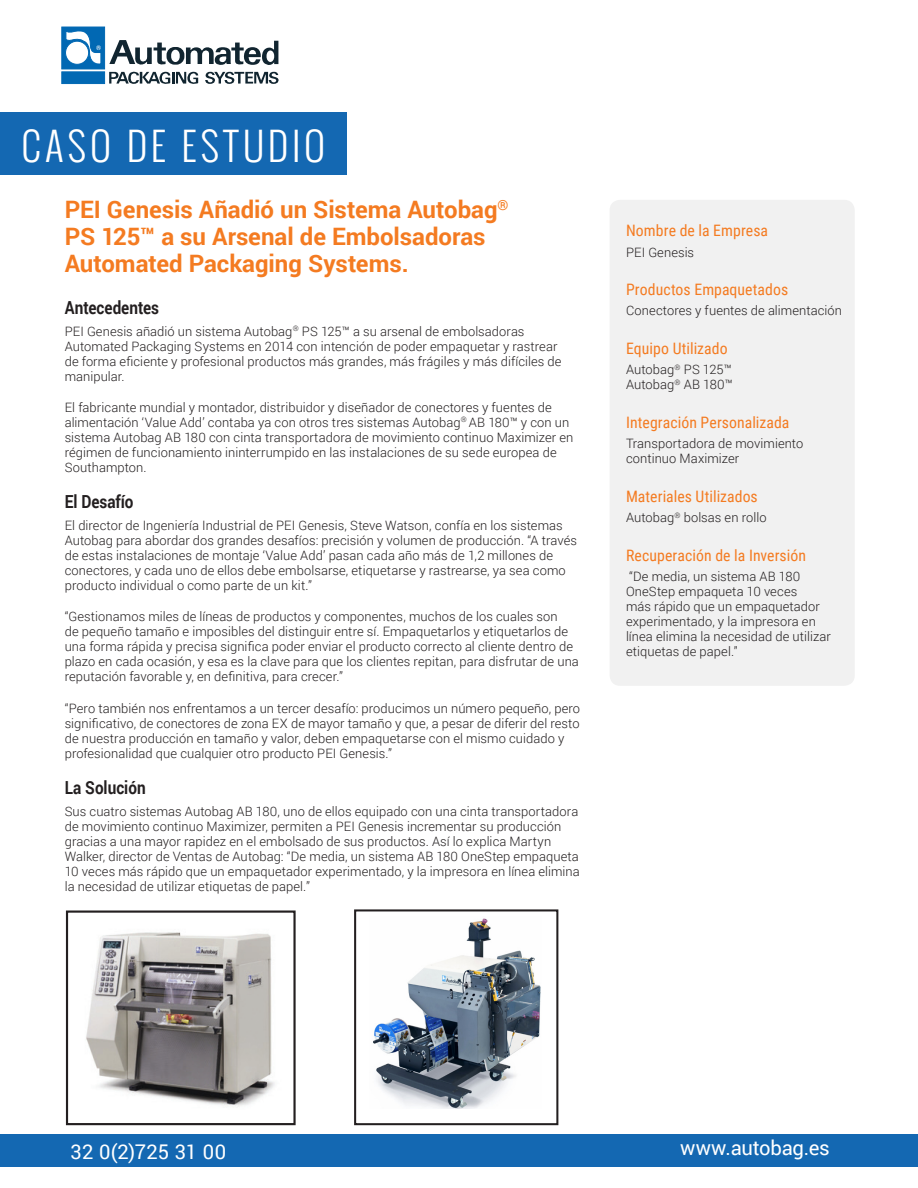
<style>
.page{position:relative;width:918px;height:1188px;background:#fff}
.page>*{position:absolute;margin:0;border:0;box-sizing:border-box;transform-origin:0 0}
.t1{font:300 39px "Oswald";letter-spacing:.105em;color:#fff}
.t2{font:700 24px/27px "Roboto";color:#f47b21}
.t3{font:20.25px "Roboto";letter-spacing:-.005em;color:#fff}
.subhead{font:700 18px "Roboto";color:#231f20;scale:.85 1}
.sidebar_subhead{font:15.75px "Roboto Condensed";letter-spacing:.005em;color:#f47b21}
.body_copy{font:300 12.9px/15px "Roboto";letter-spacing:.005em;color:#231f20}
.sidebar_body{font:300 12.9px/15px "Roboto";letter-spacing:.005em;color:#231f20}
</style>
<div class="page">
<svg style="left:205px;top:72px;width:74px;height:12px"></svg>
<svg style="left:109px;top:71px;width:90px;height:13px"></svg>
<svg style="left:109px;top:40px;width:169px;height:25px"></svg>
<div style="left:62px;top:27px;width:43px;height:42px;background:#0168b3"></div>
<div style="left:62px;top:72px;width:43px;height:12px;background:#0168b3"></div>
<div style="left:65px;top:41px;width:24px;height:23px;border:1px solid #0168b3;border-radius:50%"></div>
<svg style="left:66px;top:31px;width:35px;height:34px"></svg>
<div style="left:0;top:1134px;width:918px;height:33px;background:#1468b2"></div>
<div style="left:0;top:112px;width:347px;height:63px;background:#1468b2"></div>
<div style="left:610px;top:200px;width:245px;height:486px;background:#f1f1f1;border-radius:10px"></div>
<img style="left:86px;top:932px;width:189px;height:175px">
<div style="left:66px;top:911px;width:230px;height:214px;border:2px solid #231f20"></div>
<img style="left:373px;top:918px;width:168px;height:190px">
<div style="left:354px;top:909px;width:204px;height:216px;border:2px solid #231f20"></div>
<h1 class="t1" style="left:22px;top:118px;width:305px">CASO DE ESTUDIO</h1>
<p class="t2" style="left:65px;top:195px;width:445px">PEI Genesis Añadió un Sistema Autobag<sup>®<br></sup>PS 125™ a su Arsenal de Embolsadoras<br>Automated Packaging Systems.</p>
<p class="subhead" style="left:65px;top:295px;width:113px">Antecedentes</p>
<p class="body_copy" style="left:65px;top:323px;width:498px">PEI Genesis añadió un sistema Autobag<sup>®</sup> PS 125™ a su arsenal de embolsadoras Automated Packaging Systems en 2014 con intención de poder empaquetar y rastrear de forma eficiente y profesional productos más grandes, más frágiles y más difíciles de manipular.</p>
<p class="body_copy" style="left:65px;top:399px;width:510px">El fabricante mundial y montador, distribuidor y diseñador de conectores y fuentes de alimentación ‘Value Add’ contaba ya con otros tres sistemas Autobag<sup>®</sup> AB 180™ y con un sistema Autobag AB 180 con cinta transportadora de movimiento continuo Maximizer en régimen de funcionamiento ininterrumpido en las instalaciones de su sede europea de Southampton.</p>
<p class="subhead" style="left:65px;top:489px;width:82px">El Desafío</p>
<p class="body_copy" style="left:65px;top:518px;width:514px">El director de Ingeniería Industrial de PEI Genesis, Steve Watson, confía en los sistemas Autobag para abordar dos grandes desafíos: precisión y volumen de producción. “A través de estas instalaciones de montaje ‘Value Add’ pasan cada año más de 1,2 millones de conectores, y cada uno de ellos debe embolsarse, etiquetarse y rastrearse, ya sea como producto individual o como parte de un kit.”</p>
<p class="body_copy" style="left:65px;top:609px;width:516px">“Gestionamos miles de líneas de productos y componentes, muchos de los cuales son<br>de pequeño tamaño e imposibles del distinguir entre sí. Empaquetarlos y etiquetarlos de una forma rápida y precisa significa poder enviar el producto correcto al cliente dentro de plazo en cada ocasión, y esa es la clave para que los clientes repitan, para disfrutar de una reputación favorable y, en definitiva, para crecer.”</p>
<p class="body_copy" style="left:65px;top:700px;width:517px">“Pero también nos enfrentamos a un tercer desafío: producimos un número pequeño, pero significativo, de conectores de zona EX de mayor tamaño y que, a pesar de diferir del resto de nuestra producción en tamaño y valor, deben empaquetarse con el mismo cuidado y profesionalidad que cualquier otro producto PEI Genesis.”</p>
<p class="subhead" style="left:65px;top:775px;width:97px">La Solución</p>
<p class="body_copy" style="left:65px;top:804px;width:516px">Sus cuatro sistemas Autobag AB 180, uno de ellos equipado con una cinta transportadora de movimiento continuo Maximizer, permiten a PEI Genesis incrementar su producción gracias a una mayor rapidez en el embolsado de sus productos. Así lo explica Martyn Walker, director de Ventas de Autobag: “De media, un sistema AB 180 OneStep empaqueta 10 veces más rápido que un empaquetador experimentado, y la impresora en línea elimina la necesidad de utilizar etiquetas de papel.”</p>
<p class="sidebar_subhead" style="left:626px;top:220px;width:144px">Nombre de la Empresa</p>
<p class="sidebar_body" style="left:626px;top:244px;width:70px">PEI Genesis</p>
<p class="sidebar_subhead" style="left:626px;top:278px;width:164px">Productos Empaquetados</p>
<p class="body_copy" style="left:626px;top:303px;width:218px">Conectores y fuentes de alimentación</p>
<p class="sidebar_subhead" style="left:626px;top:337px;width:103px">Equipo Utilizado</p>
<p class="sidebar_body" style="left:626px;top:362px;width:108px">Autobag<sup>®</sup> PS 125™<br>Autobag<sup>®</sup> AB 180™</p>
<p class="sidebar_subhead" style="left:626px;top:411px;width:165px">Integración Personalizada</p>
<p class="body_copy" style="left:626px;top:436px;width:179px">Transportadora de movimiento continuo Maximizer</p>
<p class="sidebar_subhead" style="left:626px;top:485px;width:133px">Materiales Utilizados</p>
<p class="sidebar_body" style="left:626px;top:510px;width:142px">Autobag<sup>®</sup> bolsas en rollo</p>
<p class="sidebar_subhead" style="left:626px;top:544px;width:182px">Recuperación de la Inversión</p>
<p class="body_copy" style="left:626px;top:569px;width:206px">“De media, un sistema AB 180<br>OneStep empaqueta 10 veces<br>más rápido que un empaquetador experimentado, y la impresora en línea elimina la necesidad de utilizar etiquetas de papel.”</p>
<h3 class="t3" style="left:71px;top:1137px;width:157px">32 0(2)725 31 00</h3>
<h3 class="t3" style="left:680px;top:1134px;width:151px">www.autobag.es</h3>
</div>
